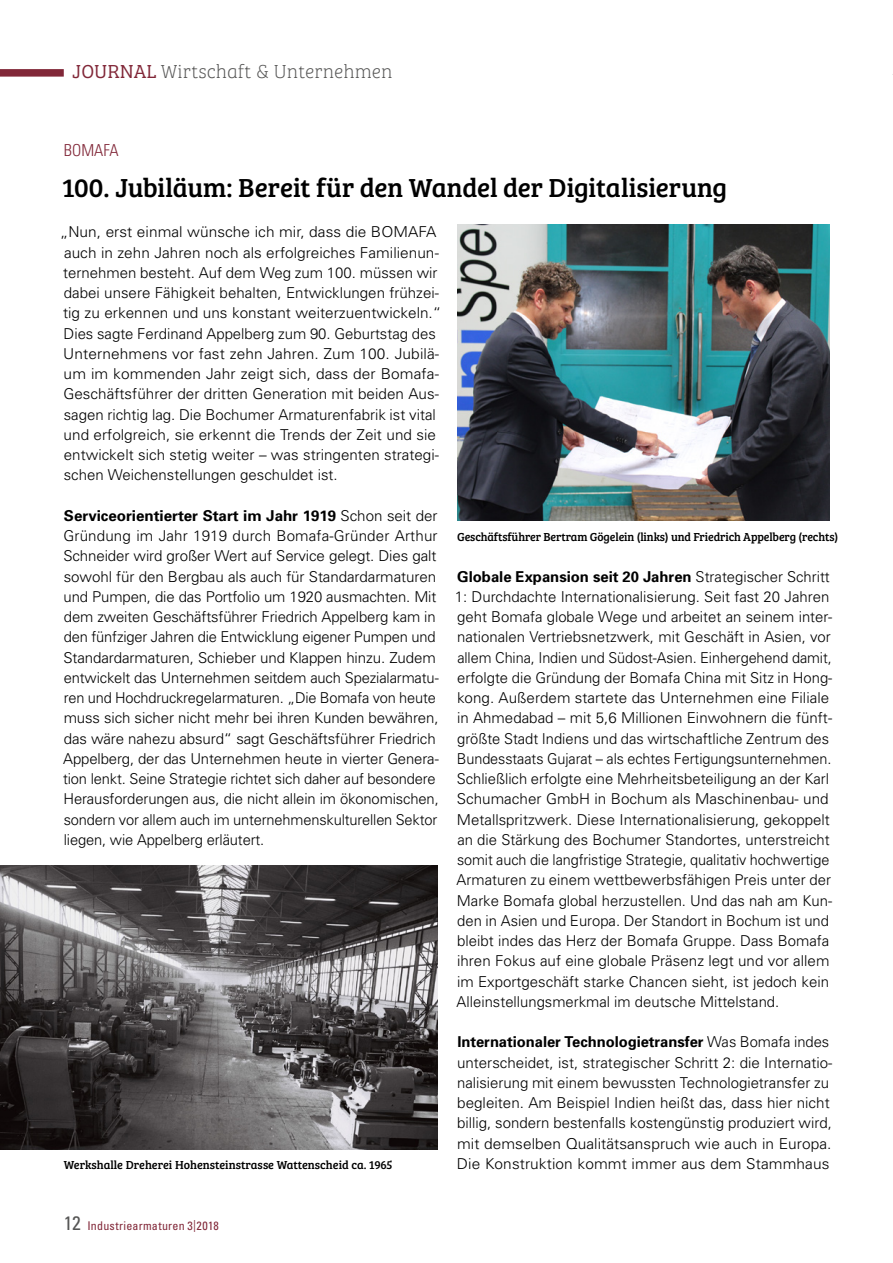
<style>
.page{position:relative;width:893px;height:1263px;background:#fff}
.page>*{position:absolute;margin:0;border:0;box-sizing:border-box;transform-origin:0 0}
.IA_PRText_Headline{font:27px "Bree Serif";color:#000}
.t1{font:19.5px "Bree Serif Th";color:#565655}
.IA_PRText_Vorzeile{font:300 condensed 16.5px "Univers";color:#812738}
.IA_Fliesstext{font:300 15px/20.2px "Univers";color:#000}
.IA_Bildunterschrift{font:12px "Bree Serif";letter-spacing:-.01em;color:#000}
.t2{font:condensed 12px "Univers";letter-spacing:.02em;color:#812738}
.s1{font-family:"Bree Serif Lt";color:#812738}
.s2{font-weight:700}
.s3{font-size:19.5px;color:#565655}
</style>
<div class="page">
<div style="left:0;top:69px;width:64px;height:8px;background:#812738"></div>
<img style="left:0;top:865px;width:437px;height:284px">
<img style="left:457px;top:225px;width:372px;height:296px">
<h2 class="t1" style="left:72px;top:57px;width:322px"><span class="s1">JOURNAL</span> Wirtschaft &amp; Unternehmen</h2>
<p class="IA_PRText_Vorzeile" style="left:64px;top:141px;width:56px">BOMAFA</p>
<p class="IA_PRText_Headline" style="left:62px;top:167px;width:666px">100. Jubiläum: Bereit für den Wandel der Digitalisierung</p>
<p class="IA_Fliesstext" style="left:60px;top:222px;width:383px">„Nun, erst einmal wünsche ich mir, dass die BOMAFA auch in zehn Jahren noch als erfolgreiches Familienun&shy;ternehmen besteht. Auf dem Weg zum 100. müssen wir dabei unsere Fähigkeit behalten, Entwicklungen frühzei&shy;tig zu erkennen und uns konstant weiterzuentwickeln.“ Dies sagte Ferdinand Appelberg zum 90. Geburtstag des Unternehmens vor fast zehn Jahren. Zum 100. Jubilä&shy;um im kommenden Jahr zeigt sich, dass der Bomafa-Geschäftsführer der dritten Generation mit beiden Aus&shy;sagen richtig lag. Die Bochumer Armaturenfabrik ist vital und erfolgreich, sie erkennt die Trends der Zeit und sie entwickelt sich stetig weiter – was stringenten strategi&shy;schen Weichenstellungen geschuldet ist.</p>
<p class="IA_Fliesstext" style="left:63px;top:505px;width:377px"><span class="s2">Serviceorientierter Start im Jahr 1919</span> Schon seit der Gründung im Jahr 1919 durch Bomafa-Gründer Arthur Schneider wird großer Wert auf Service gelegt. Dies galt sowohl für den Bergbau als auch für Standardarmaturen und Pumpen, die das Portfolio um 1920 ausmachten. Mit dem zweiten Geschäftsführer Friedrich Appelberg kam in den fünfziger Jahren die Entwicklung eigener Pumpen und Standardarmaturen, Schieber und Klappen hinzu. Zudem entwickelt das Unternehmen seitdem auch Spezialarmatu&shy;ren und Hochdruckregelarmaturen. „Die Bomafa von heute muss sich sicher nicht mehr bei ihren Kunden bewähren, das wäre nahezu absurd“ sagt Geschäftsführer Friedrich Appelberg, der das Unternehmen heute in vierter Genera&shy;tion lenkt. Seine Strategie richtet sich daher auf besondere Herausforderungen aus, die nicht allein im ökonomischen, sondern vor allem auch im unternehmenskulturellen Sektor liegen, wie Appelberg erläutert.</p>
<p class="IA_Bildunterschrift" style="left:457px;top:528px;width:383px">Geschäftsführer Bertram Gögelein (links) und Friedrich Appelberg (rechts)</p>
<p class="IA_Fliesstext" style="left:455px;top:566px;width:379px"><span class="s2">Globale Expansion seit 20 Jahren</span> Strategischer Schritt 1: Durchdachte Internationalisierung. Seit fast 20 Jahren geht Bomafa globale Wege und arbeitet an seinem inter&shy;nationalen Vertriebsnetzwerk, mit Geschäft in Asien, vor allem China, Indien und Südost-Asien. Einhergehend damit, erfolgte die Gründung der Bomafa China mit Sitz in Hong&shy;kong. Außerdem startete das Unternehmen eine Filiale in Ahmedabad – mit 5,6 Millionen Einwohnern die fünft&shy;größte Stadt Indiens und das wirtschaftliche Zentrum des Bundesstaats Gujarat – als echtes Fertigungsunternehmen.<br>Schließlich erfolgte eine Mehrheitsbeteiligung an der Karl Schumacher GmbH in Bochum als Maschinenbau- und Metallspritzwerk. Diese Internationalisierung, gekoppelt an die Stärkung des Bochumer Standortes, unterstreicht somit auch die langfristige Strategie, qualitativ hochwertige Armaturen zu einem wettbewerbsfähigen Preis unter der Marke Bomafa global herzustellen. Und das nah am Kun&shy;den in Asien und Europa. Der Standort in Bochum ist und bleibt indes das Herz der Bomafa Gruppe. Dass Bomafa ihren Fokus auf eine globale Präsenz legt und vor allem im Exportgeschäft starke Chancen sieht, ist jedoch kein Alleinstellungsmerkmal im deutsche Mittelstand.</p>
<p class="IA_Fliesstext" style="left:457px;top:1032px;width:377px"><span class="s2">Internationaler Technologietransfer</span> Was Bomafa indes unterscheidet, ist, strategischer Schritt 2: die Internatio&shy;nalisierung mit einem bewussten Technologietransfer zu begleiten. Am Beispiel Indien heißt das, dass hier nicht billig, sondern bestenfalls kostengünstig produziert wird, mit demselben Qualitätsanspruch wie auch in Europa.</p>
<p class="IA_Bildunterschrift" style="left:64px;top:1156px;width:330px">Werkshalle Dreherei Hohensteinstrasse Wattenscheid ca. 1965</p>
<p class="IA_Fliesstext" style="left:457px;top:1153px;width:374px">Die Konstruktion kommt immer aus dem Stammhaus</p>
<p class="t2" style="left:64px;top:1218px;width:157px"><span class="s3">12</span> Industriearmaturen 3|2018</p>
</div>
